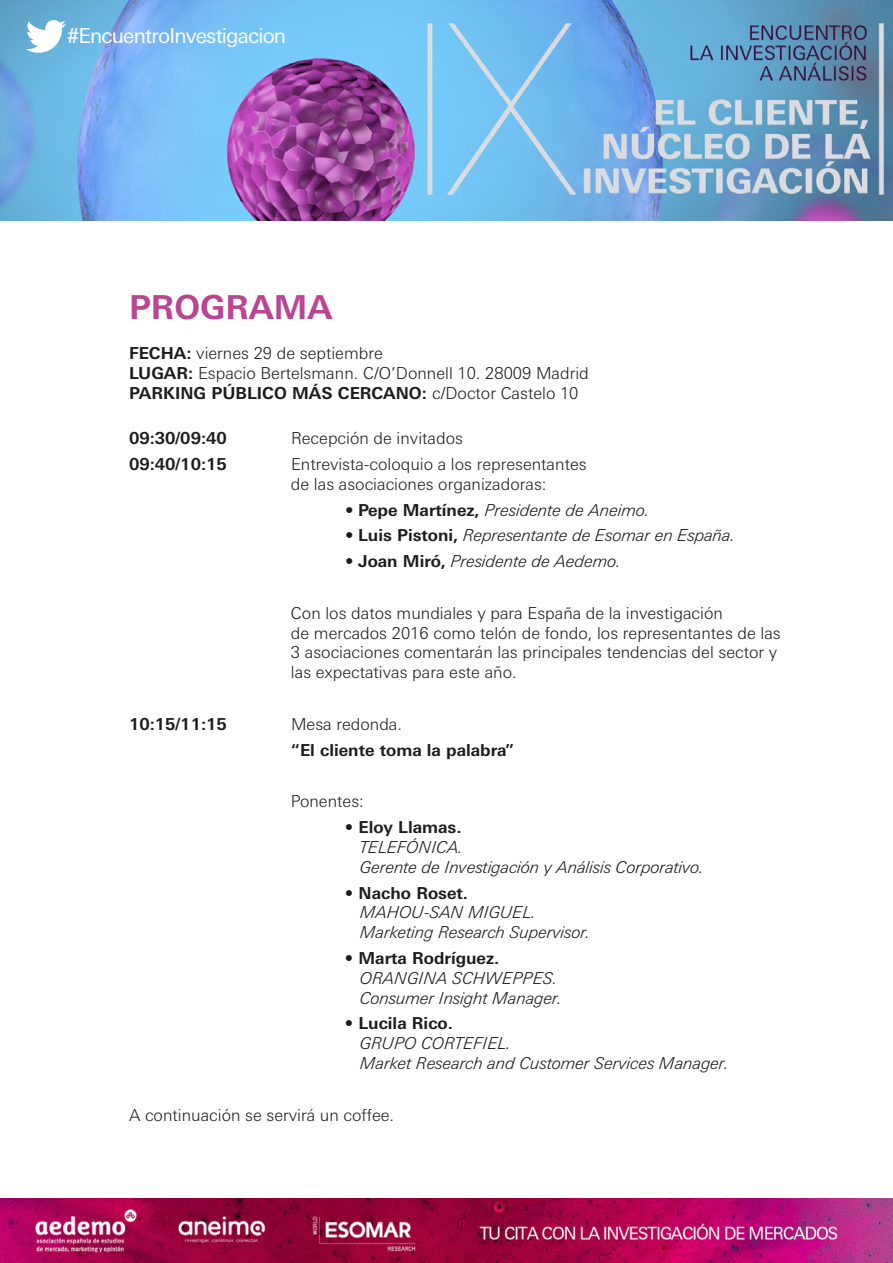
<style>
.page{position:relative;width:893px;height:1263px;background:#fff}
.page>*{position:absolute;margin:0;border:0;box-sizing:border-box;transform-origin:0 0}
.t1{font:700 33px "Linotype Univers Basic";color:#ba4593}
.t2{font:20.7px "Linotype Univers Basic";letter-spacing:-.04em;color:#fff}
.t3{font:300 16.5px/19.8px "Linotype Univers Basic";color:#1d1d1b}
.t4{font:italic 300 16.5px/19.8px "Linotype Univers Basic";color:#1d1d1b}
.t5{font:700 16.5px "Linotype Univers Basic";color:#1d1d1b}
.s1{font-weight:700}
.s2{font-style:normal}
.s3{font-weight:700;font-style:normal}
</style>
<div class="page">
<img style="left:0;top:0;width:893px;height:220px">
<img style="left:0;top:1199px;width:893px;height:64px">
<svg style="left:26px;top:20px;width:40px;height:33px"></svg>
<p class="t2" style="left:67px;top:24px;width:220px">#EncuentroInvestigacion</p>
<h1 class="t1" style="left:129px;top:288px;width:205px">PROGRAMA</h1>
<p class="t3" style="left:129px;top:343px;width:461px"><span class="s1">FECHA:</span> viernes 29 de septiembre<br><span class="s1">LUGAR:</span> Espacio Bertelsmann. C/O’Donnell 10. 28009 Madrid<br><span class="s1">PARKING PÚBLICO MÁS CERCANO:</span> c/Doctor Castelo 10</p>
<p class="t5" style="left:129px;top:428px;width:99px">09:30/09:40</p>
<p class="t3" style="left:291px;top:428px;width:173px">Recepción de invitados</p>
<p class="t5" style="left:129px;top:454px;width:99px">09:40/10:15</p>
<p class="t3" style="left:291px;top:454px;width:297px">Entrevista-coloquio a los representantes de las asociaciones organizadoras:</p>
<p class="t4" style="left:345px;top:500px;width:306px"><span class="s2">•</span> <span class="s3">Pepe Martínez,</span> Presidente de Aneimo.</p>
<p class="t4" style="left:345px;top:525px;width:392px"><span class="s2">•</span> <span class="s3">Luis Pistoni,</span> Representante de Esomar en España.</p>
<p class="t4" style="left:345px;top:551px;width:278px"><span class="s2">•</span> <span class="s3">Joan Miró,</span> Presidente de Aedemo.</p>
<p class="t3" style="left:291px;top:603px;width:491px">Con los datos mundiales y para España de la investigación<br>de mercados 2016 como telón de fondo, los representantes de las 3 asociaciones comentarán las principales tendencias del sector y las expectativas para este año.</p>
<p class="t5" style="left:129px;top:714px;width:99px">10:15/11:15</p>
<p class="t3" style="left:291px;top:714px;width:113px">Mesa redonda.</p>
<p class="t5" style="left:291px;top:740px;width:225px">“El cliente toma la palabra”</p>
<p class="t3" style="left:291px;top:791px;width:74px">Ponentes:</p>
<p class="t4" style="left:360px;top:817px;width:346px;text-indent:-15px"><span class="s2">•</span> <span class="s3">Eloy Llamas.<br></span>TELEFÓNICA.<br>Gerente de Investigación y Análisis Corporativo.</p>
<p class="t4" style="left:360px;top:882px;width:232px;text-indent:-15px"><span class="s2">•</span> <span class="s3">Nacho Roset.<br></span>MAHOU-SAN MIGUEL.<br>Marketing Research Supervisor.</p>
<p class="t5" style="left:345px;top:948px;width:156px">• Marta Rodríguez.</p>
<p class="t4" style="left:360px;top:968px;width:204px">ORANGINA SCHWEPPES.<br>Consumer Insight Manager.</p>
<p class="t5" style="left:345px;top:1013px;width:109px">• Lucila Rico.</p>
<p class="t4" style="left:360px;top:1033px;width:370px">GRUPO CORTEFIEL.<br>Market Research and Customer Services Manager.</p>
<p class="t3" style="left:129px;top:1104px;width:267px">A continuación se servirá un coffee.</p>
</div>
